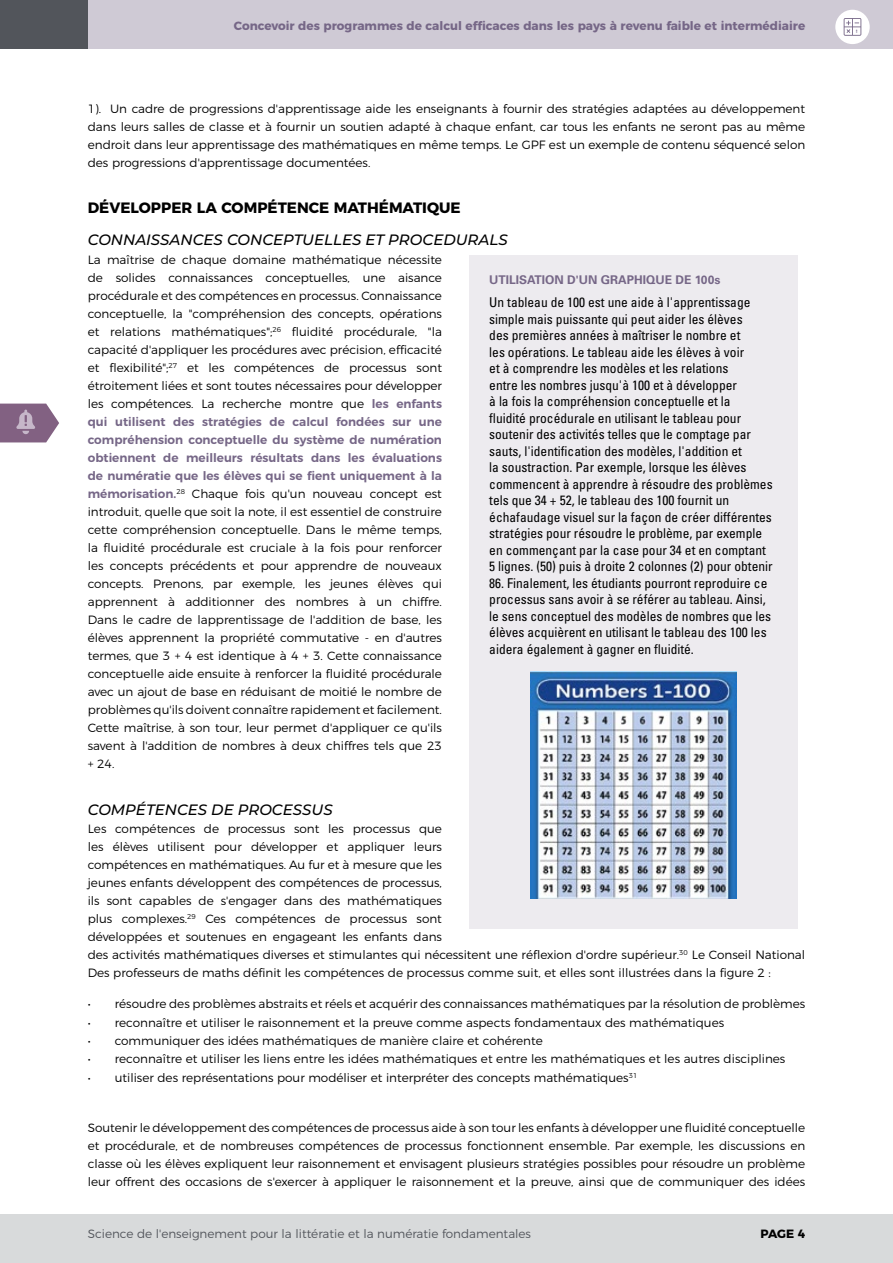
<style>
.page{position:relative;width:893px;height:1263px;background:#fff}
.page>*{position:absolute;margin:0;border:0;box-sizing:border-box;transform-origin:0 0}
.Body{font:italic 500 15px "Montserrat";color:#000}
.Heading3{font:700 15px "Montserrat";color:#000}
.Heading3-2{font:italic 500 15px "Montserrat";color:#000}
.Box_Body{font:condensed 13.5px/16.5px "Univers LT Std";color:#000}
.Body-2{font:300 12px/18px "Montserrat";color:#000;text-align:justify}
.t1{font:700 12px "Montserrat";color:#766787}
.t2{font:300 12px "Montserrat";color:#52555b}
.Box_Heading__brwn{font:700 12px "Univers LT Std";color:#766787}
.t3{font:700 12px "Montserrat";color:#000}
.s1{font-weight:600;color:#766787}
</style>
<div class="page">
<div style="left:0;top:0;width:893px;height:49px;background:#cfcad5"></div>
<div style="left:0;top:0;width:88px;height:49px;background:#52555b"></div>
<div style="left:0;top:1214px;width:893px;height:49px;background:#d8dadb"></div>
<div style="left:835px;top:10px;width:35px;height:34px;background:#fff;border-radius:50%"></div>
<svg style="left:844px;top:18px;width:17px;height:18px"></svg>
<div style="left:469px;top:255px;width:329px;height:674px;background:#edebef"></div>
<img style="left:530px;top:671px;width:206px;height:228px">
<svg style="left:0;top:404px;width:59px;height:38px;background:#957a96"></svg>
<p class="t1" style="left:234px;top:16px;width:573px">Concevoir des programmes de calcul efficaces dans les pays à revenu faible et intermédiaire</p>
<p class="Body-2" style="left:88px;top:99px;width:719px">1). Un cadre de progressions d'apprentissage aide les enseignants à fournir des stratégies adaptées au développement dans leurs salles de classe et à fournir un soutien adapté à chaque enfant, car tous les enfants ne seront pas au même endroit dans leur apprentissage des mathématiques en même temps. Le GPF est un exemple de contenu séquencé selon des progressions d'apprentissage documentées.</p>
<p class="Heading3" style="left:88px;top:196px;width:374px">DÉVELOPPER LA COMPÉTENCE MATHÉMATIQUE</p>
<p class="Body" style="left:88px;top:229px;width:421px">CONNAISSANCES CONCEPTUELLES ET PROCEDURALS</p>
<p class="Body-2" style="left:88px;top:250px;width:356px">La maîtrise de chaque domaine mathématique nécessite de solides connaissances conceptuelles, une aisance procédurale et des compétences en processus. Connaissance conceptuelle, la "compréhension des concepts, opérations et relations mathématiques";<sup>26</sup> fluidité procédurale, "la capacité d'appliquer les procédures avec précision, efficacité et flexibilité";<sup>27</sup> et les compétences de processus sont étroitement liées et sont toutes nécessaires pour développer les compétences. La recherche montre que <span class="s1">les enfants qui utilisent des stratégies de calcul fondées sur une compréhension conceptuelle du système de numération obtiennent de meilleurs résultats dans les évaluations de numératie que les élèves qui se fient uniquement à la mémorisation.</span><sup>28</sup> Chaque fois qu'un nouveau concept est introduit, quelle que soit la note, il est essentiel de construire cette compréhension conceptuelle. Dans le même temps, la fluidité procédurale est cruciale à la fois pour renforcer les concepts précédents et pour apprendre de nouveaux concepts. Prenons, par exemple, les jeunes élèves qui apprennent à additionner des nombres à un chiffre.<br>Dans le cadre de lapprentissage de l'addition de base, les élèves apprennent la propriété commutative - en d'autres termes, que 3 + 4 est identique à 4 + 3. Cette connaissance conceptuelle aide ensuite à renforcer la fluidité procédurale avec un ajout de base en réduisant de moitié le nombre de problèmes qu'ils doivent connaître rapidement et facilement.<br>Cette maîtrise, à son tour, leur permet d'appliquer ce qu'ils savent à l'addition de nombres à deux chiffres tels que 23 + 24.</p>
<p class="Heading3-2" style="left:88px;top:799px;width:246px">COMPÉTENCES DE PROCESSUS</p>
<p class="Body-2" style="left:88px;top:819px;width:719px;text-align:left">Les compétences de processus sont les processus que<br>les élèves utilisent pour développer et appliquer leurs<br>compétences en mathématiques. Au fur et à mesure que les<br>jeunes enfants développent des compétences de processus,<br>ils sont capables de s'engager dans des mathématiques<br>plus complexes.<sup>29</sup> Ces compétences de processus sont<br>développées et soutenues en engageant les enfants dans<br>des activités mathématiques diverses et stimulantes qui nécessitent une réflexion d'ordre supérieur.<sup>30</sup> Le Conseil National Des professeurs de maths définit les compétences de processus comme suit, et elles sont illustrées dans la figure 2 :</p>
<p class="Body-2" style="left:88px;top:994px;width:719px">• résoudre des problèmes abstraits et réels et acquérir des connaissances mathématiques par la résolution de problèmes</p>
<p class="Body-2" style="left:88px;top:1012px;width:638px">• reconnaître et utiliser le raisonnement et la preuve comme aspects fondamentaux des mathématiques</p>
<p class="Body-2" style="left:88px;top:1030px;width:457px">• communiquer des idées mathématiques de manière claire et cohérente</p>
<p class="Body-2" style="left:88px;top:1048px;width:699px">• reconnaître et utiliser les liens entre les idées mathématiques et entre les mathématiques et les autres disciplines</p>
<p class="Body-2" style="left:88px;top:1068px;width:551px">• utiliser des représentations pour modéliser et interpréter des concepts mathématiques<sup>31</sup></p>
<p class="Body-2" style="left:88px;top:1117px;width:719px">Soutenir le développement des compétences de processus aide à son tour les enfants à développer une fluidité conceptuelle et procédurale, et de nombreuses compétences de processus fonctionnent ensemble. Par exemple, les discussions en classe où les élèves expliquent leur raisonnement et envisagent plusieurs stratégies possibles pour résoudre un problème leur offrent des occasions de s'exercer à appliquer le raisonnement et la preuve, ainsi que de communiquer des idées</p>
<p class="Box_Heading__brwn" style="left:489px;top:273px;width:233px">UTILISATION D'UN GRAPHIQUE DE 100s</p>
<p class="Box_Body" style="left:489px;top:294px;width:285px">Un tableau de 100 est une aide à l'apprentissage simple mais puissante qui peut aider les élèves<br>des premières années à maîtriser le nombre et<br>les opérations. Le tableau aide les élèves à voir<br>et à comprendre les modèles et les relations<br>entre les nombres jusqu'à 100 et à développer<br>à la fois la compréhension conceptuelle et la<br>fluidité procédurale en utilisant le tableau pour soutenir des activités telles que le comptage par sauts, l'identification des modèles, l'addition et<br>la soustraction. Par exemple, lorsque les élèves commencent à apprendre à résoudre des problèmes tels que 34 + 52, le tableau des 100 fournit un échafaudage visuel sur la façon de créer différentes stratégies pour résoudre le problème, par exemple en commençant par la case pour 34 et en comptant 5 lignes. (50) puis à droite 2 colonnes (2) pour obtenir</p>
<p class="Box_Body" style="left:489px;top:574px;width:283px">86. Finalement, les étudiants pourront reproduire ce processus sans avoir à se référer au tableau. Ainsi, le sens conceptuel des modèles de nombres que les élèves acquièrent en utilisant le tableau des 100 les aidera également à gagner en fluidité.</p>
<p class="t2" style="left:88px;top:1224px;width:445px">Science de l'enseignement pour la littératie et la numératie fondamentales</p>
<p class="t3" style="left:761px;top:1223px;width:46px">PAGE 4</p>
</div>
